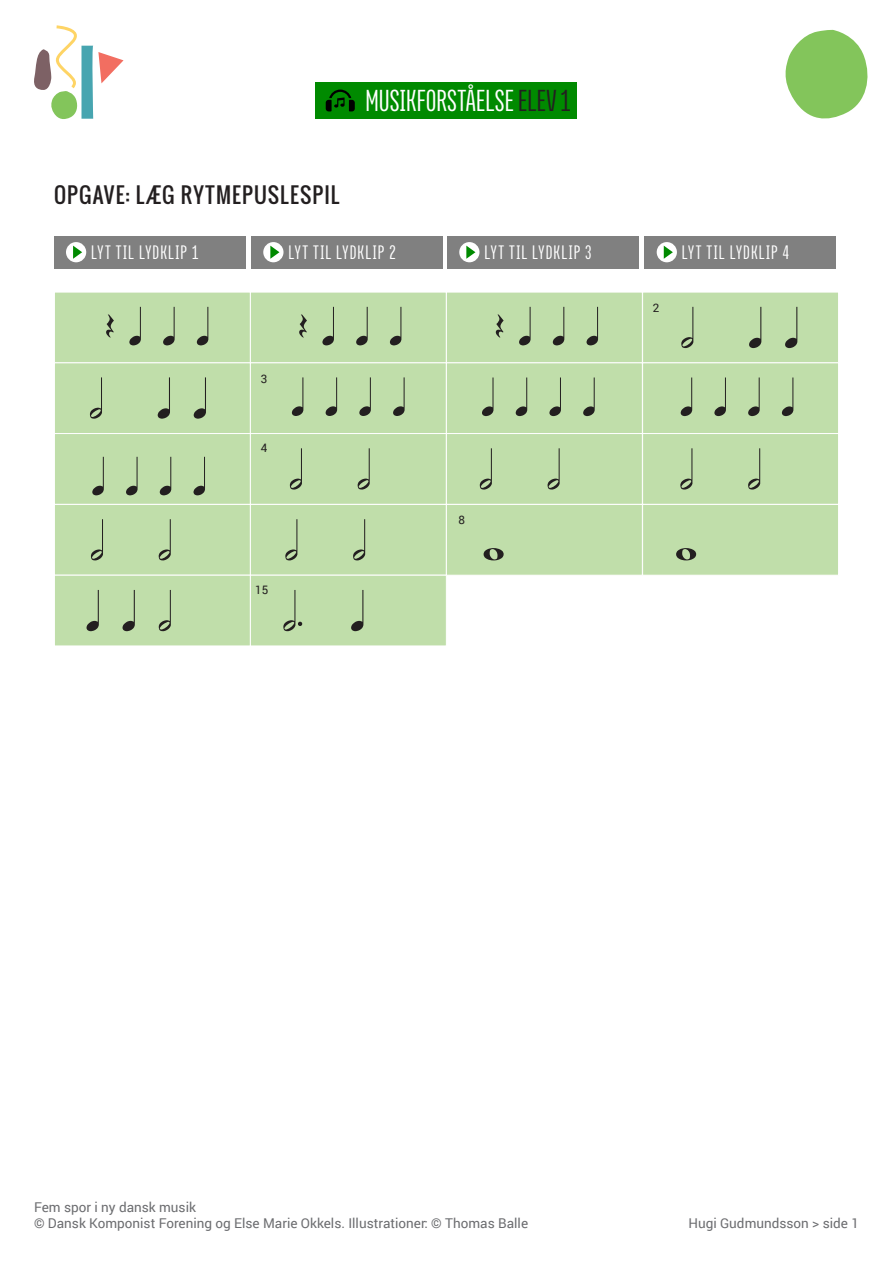
<style>
.page{position:relative;width:893px;height:1263px;background:#fff}
.page>*{position:absolute;margin:0;border:0;box-sizing:border-box;transform-origin:0 0}
.t1{font:58.95px "Musi Sync";letter-spacing:.11em;color:#231f20}
.t2{font:55.05px "Musi Sync";letter-spacing:.11em;color:#231f20}
.t3{font:33.15px "Titular";letter-spacing:.005em;color:#fff}
.t4{font:21.3px "Titular";letter-spacing:.06em;color:#fff}
.t5{font:21px "Oswald";letter-spacing:.055em;color:#231f20}
.t6{font:13.5px "Roboto";color:#6c6d70}
.t7{font:11.7px "Roboto";color:#231f20}
.s1{color:#231f20}
</style>
<div class="page">
<svg style="left:34px;top:25px;width:90px;height:94px"></svg>
<svg style="left:785px;top:29px;width:83px;height:90px"></svg>
<div style="left:316px;top:82px;width:261px;height:37px;background:#008a00"></div>
<svg style="left:326px;top:90px;width:29px;height:21px"></svg>
<div style="left:54px;top:236px;width:191px;height:32px;background:#808080"></div>
<div style="left:66px;top:242px;width:20px;height:20px;background:#fff;border-radius:50%"></div>
<svg style="left:73px;top:246px;width:9px;height:13px"></svg>
<div style="left:251px;top:236px;width:192px;height:32px;background:#808080"></div>
<div style="left:263px;top:242px;width:20px;height:20px;background:#fff;border-radius:50%"></div>
<svg style="left:270px;top:246px;width:9px;height:13px"></svg>
<div style="left:447px;top:236px;width:192px;height:32px;background:#808080"></div>
<div style="left:459px;top:242px;width:20px;height:20px;background:#fff;border-radius:50%"></div>
<svg style="left:466px;top:246px;width:9px;height:13px"></svg>
<div style="left:645px;top:236px;width:191px;height:32px;background:#808080"></div>
<div style="left:657px;top:242px;width:20px;height:20px;background:#fff;border-radius:50%"></div>
<svg style="left:664px;top:246px;width:9px;height:13px"></svg>
<div style="left:54px;top:292px;width:197px;height:71px;background:#c0deaa;border:1px solid #fff"></div>
<div style="left:250px;top:292px;width:197px;height:71px;background:#c0deaa;border:1px solid #fff"></div>
<div style="left:446px;top:292px;width:197px;height:71px;background:#c0deaa;border:1px solid #fff"></div>
<div style="left:642px;top:292px;width:197px;height:71px;background:#c0deaa;border:1px solid #fff"></div>
<div style="left:54px;top:362px;width:197px;height:72px;background:#c0deaa;border:1px solid #fff"></div>
<div style="left:250px;top:362px;width:197px;height:72px;background:#c0deaa;border:1px solid #fff"></div>
<div style="left:446px;top:362px;width:197px;height:72px;background:#c0deaa;border:1px solid #fff"></div>
<div style="left:642px;top:362px;width:197px;height:72px;background:#c0deaa;border:1px solid #fff"></div>
<div style="left:54px;top:433px;width:197px;height:72px;background:#c0deaa;border:1px solid #fff"></div>
<div style="left:250px;top:433px;width:197px;height:72px;background:#c0deaa;border:1px solid #fff"></div>
<div style="left:446px;top:433px;width:197px;height:72px;background:#c0deaa;border:1px solid #fff"></div>
<div style="left:642px;top:433px;width:197px;height:72px;background:#c0deaa;border:1px solid #fff"></div>
<div style="left:54px;top:504px;width:197px;height:72px;background:#c0deaa;border:1px solid #fff"></div>
<div style="left:54px;top:575px;width:197px;height:71px;background:#c0deaa;border:1px solid #fff"></div>
<div style="left:250px;top:504px;width:197px;height:72px;background:#c0deaa;border:1px solid #fff"></div>
<div style="left:250px;top:575px;width:197px;height:71px;background:#c0deaa;border:1px solid #fff"></div>
<div style="left:446px;top:504px;width:197px;height:72px;background:#c0deaa;border:1px solid #fff"></div>
<div style="left:642px;top:504px;width:197px;height:72px;background:#c0deaa;border:1px solid #fff"></div>
<p class="t3" style="left:365px;top:85px;width:206px">MUSIKFORSTÅELSE <span class="s1">ELEV 1</span></p>
<p class="t5" style="left:54px;top:179px;width:287px">OPGAVE: LÆG RYTMEPUSLESPIL</p>
<p class="t4" style="left:91px;top:242px;width:109px">LYT TIL LYDKLIP 1</p>
<p class="t4" style="left:289px;top:242px;width:109px">LYT TIL LYDKLIP 2</p>
<p class="t4" style="left:485px;top:242px;width:109px">LYT TIL LYDKLIP 3</p>
<p class="t4" style="left:682px;top:242px;width:109px">LYT TIL LYDKLIP 4</p>
<p class="t2" style="left:106px;top:285px;width:120px">Qqqq</p>
<p class="t2" style="left:299px;top:285px;width:120px">Qqqq</p>
<p class="t2" style="left:496px;top:285px;width:120px">Qqqq</p>
<p class="t7" style="left:653px;top:299px;width:8px">2</p>
<p class="t1" style="left:681px;top:283px;width:135px">h qq</p>
<p class="t1" style="left:90px;top:354px;width:135px">h qq</p>
<p class="t2" style="left:92px;top:435px;width:130px">qqqq</p>
<p class="t1" style="left:91px;top:495px;width:99px">h h</p>
<p class="t1" style="left:87px;top:566px;width:103px">qqh</p>
<p class="t7" style="left:261px;top:371px;width:8px">3</p>
<p class="t2" style="left:292px;top:355px;width:130px">qqqq</p>
<p class="t2" style="left:482px;top:355px;width:130px">qqqq</p>
<p class="t2" style="left:681px;top:355px;width:130px">qqqq</p>
<p class="t7" style="left:261px;top:439px;width:8px">4</p>
<p class="t1" style="left:290px;top:425px;width:99px">h h</p>
<p class="t1" style="left:480px;top:425px;width:99px">h h</p>
<p class="t1" style="left:680px;top:425px;width:99px">h h</p>
<p class="t1" style="left:285px;top:495px;width:99px">h h</p>
<p class="t7" style="left:458px;top:511px;width:8px">8</p>
<p class="t1" style="left:484px;top:495px;width:31px">w</p>
<p class="t1" style="left:676px;top:495px;width:31px">w</p>
<p class="t7" style="left:255px;top:581px;width:15px">15</p>
<p class="t1" style="left:283px;top:566px;width:99px">d q</p>
<p class="t6" style="left:34px;top:1197px;width:163px">Fem spor i ny dansk musik</p>
<p class="t6" style="left:34px;top:1213px;width:496px">© Dansk Komponist Forening og Else Marie Okkels. Illustrationer: © Thomas Balle</p>
<p class="t6" style="left:688px;top:1213px;width:172px">Hugi Gudmundsson &gt; side 1</p>
</div>
